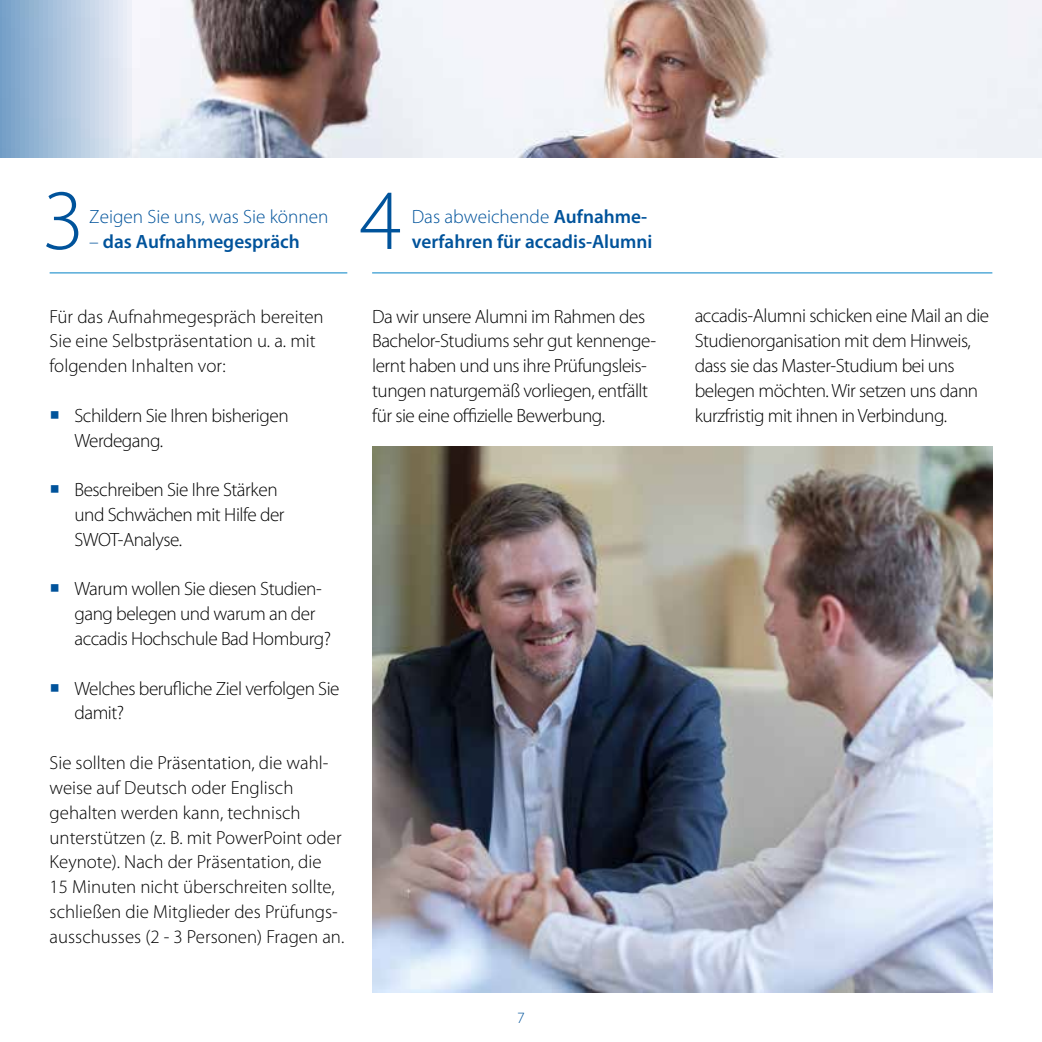
<style>
.page{position:relative;width:1042px;height:1042px;background:#fff}
.page>*{position:absolute;margin:0;border:0;box-sizing:border-box;transform-origin:0 0}
.t1{font:300 86.45px "Myriad Pro";color:#00539b}
.t2{font:300 19.25px/24.8px "Myriad Pro";letter-spacing:-.025em;color:#000}
.t3{font:600 19.25px/24.8px "Myriad Pro";color:#00539b}
.t4{font:300 19.25px "Myriad Pro";color:#00539b}
.t5{font:300 18.9px/24.8px "Myriad Pro";color:#000}
.t6{font:300 15.75px "Myriad Pro";color:#00539b}
.s1{font-weight:300}
</style>
<div class="page">
<img style="left:131px;top:0;width:911px;height:158px">
<div style="left:0;top:0;width:131px;height:158px;background:linear-gradient(to right,#739ec7,#eceff7)"></div>
<hr style="left:50px;top:273px;width:297px;height:1px;background:#0081c6">
<hr style="left:372px;top:273px;width:620px;height:1px;background:#0081c6">
<img style="left:372px;top:446px;width:620px;height:546px">
<h1 class="t1" style="left:42px;top:168px;width:44px">3</h1>
<h1 class="t1" style="left:360px;top:168px;width:44px">4</h1>
<p class="t4" style="left:89px;top:205px;width:241px">Zeigen Sie uns, was Sie können</p>
<p class="t3" style="left:89px;top:229px;width:212px"><span class="s1">–</span> das Aufnahmegespräch</p>
<p class="t3" style="left:412px;top:204px;width:242px"><span class="s1">Das abweichende</span> Aufnahme&shy;verfahren für accadis-Alumni</p>
<p class="t5" style="left:50px;top:304px;width:276px">Für das Aufnahmegespräch bereiten<br>Sie eine Selbstpräsentation u. a. mit folgenden Inhalten vor:</p>
<p class="t2" style="left:74px;top:403px;width:216px">Schildern Sie Ihren bisherigen<br>Werdegang.</p>
<p class="t2" style="left:74px;top:477px;width:212px">Beschreiben Sie Ihre Stärken und Schwächen mit Hilfe der<br>SWOT-Analyse.</p>
<p class="t2" style="left:74px;top:576px;width:258px">Warum wollen Sie diesen Studien&shy;gang belegen und warum an der accadis Hochschule Bad Homburg?</p>
<p class="t2" style="left:74px;top:675px;width:267px">Welches berufliche Ziel verfolgen Sie damit?</p>
<p class="t5" style="left:50px;top:750px;width:296px">Sie sollten die Präsentation, die wahl&shy;weise auf Deutsch oder Englisch gehalten werden kann, technisch unterstützen (z. B. mit PowerPoint oder Keynote). Nach der Präsentation, die 15 Minuten nicht überschreiten sollte, schließen die Mitglieder des Prüfungs&shy;ausschusses (2 - 3 Personen) Fragen an.</p>
<p class="t2" style="left:372px;top:303px;width:286px">Da wir unsere Alumni im Rahmen des Bachelor-Studiums sehr gut kennenge&shy;lernt haben und uns ihre Prüfungsleis&shy;tungen naturgemäß vorliegen, entfällt für sie eine offizielle Bewerbung.</p>
<p class="t2" style="left:694px;top:303px;width:296px">accadis-Alumni schicken eine Mail an die Studienorganisation mit dem Hinweis, dass sie das Master-Studium bei uns belegen möchten. Wir setzen uns dann kurzfristig mit ihnen in Verbindung.</p>
<p class="t6" style="left:517px;top:1008px;width:9px">7</p>
</div>
